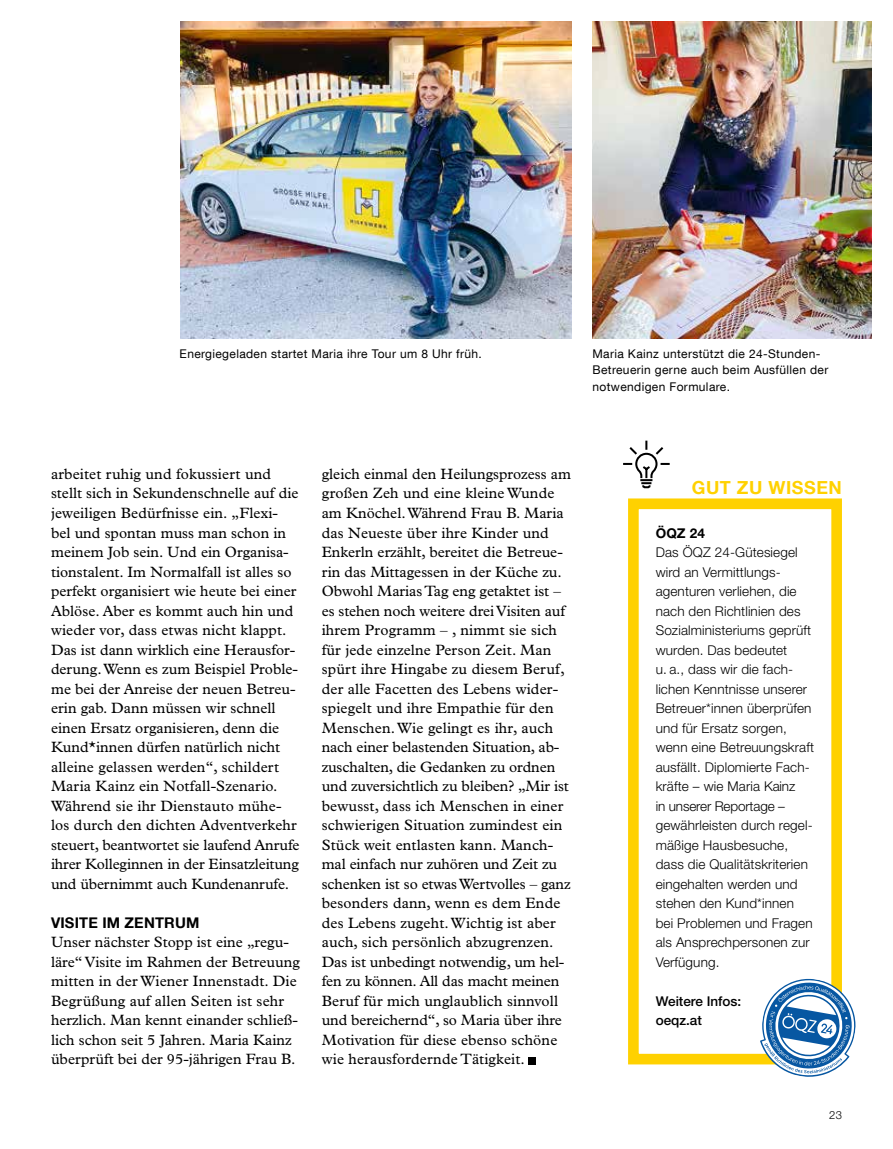
<style>
.page{position:relative;width:893px;height:1149px;background:#fff}
.page>*{position:absolute;margin:0;border:0;box-sizing:border-box;transform-origin:0 0}
.t1{font:700 18px "Helvetica Neue LT Com";letter-spacing:.03em;color:#ffd100}
.t2{font:15px/19.5px "Plantin Std";color:#000}
.t3{font:700 14.7px "Helvetica Neue LT Com";letter-spacing:.01em;color:#000}
.t4{font:300 13.5px/19.5px "Helvetica Neue LT Std";letter-spacing:.01em;color:#000}
.t5{font:500 13.5px/19.5px "Helvetica Neue LT Std";color:#000}
.t6{font:700 13.5px "Helvetica Neue LT Std";color:#000}
.t7{font:12px/16.5px "Helvetica Neue LT Com";letter-spacing:.03em;color:#000}
.t8{font:300 11.25px "Helvetica Neue LT Std";color:#000}
</style>
<div class="page">
<img style="left:180px;top:21px;width:391px;height:317px">
<div style="left:529px;top:1056px;width:7px;height:8px;background:#000"></div>
<div style="left:628px;top:498px;width:214px;height:566px;border:11px solid #ffd100"></div>
<svg style="left:623px;top:440px;width:47px;height:48px"></svg>
<img style="left:592px;top:21px;width:280px;height:317px">
<svg style="left:760px;top:972px;width:96px;height:105px"></svg>
<p class="t7" style="left:180px;top:345px;width:304px">Energiegeladen startet Maria ihre Tour um 8 Uhr früh.</p>
<p class="t7" style="left:592px;top:345px;width:237px">Maria Kainz unterstützt die 24-Stunden-<br>Betreuerin gerne auch beim Ausfüllen der notwendigen Formulare.</p>
<p class="t2" style="left:51px;top:464px;width:250px">arbeitet ruhig und fokussiert und stellt sich in Sekundenschnelle auf die jeweiligen Bedürfnisse ein. „Flexi&shy;bel und spontan muss man schon in meinem Job sein. Und ein Organisa&shy;tionstalent. Im Normalfall ist alles so perfekt organisiert wie heute bei einer Ablöse. Aber es kommt auch hin und wieder vor, dass etwas nicht klappt.<br>Das ist dann wirklich eine Herausfor&shy;derung. Wenn es zum Beispiel Proble&shy;me bei der Anreise der neuen Betreu&shy;erin gab. Dann müssen wir schnell einen Ersatz organisieren, denn die Kund*innen dürfen natürlich nicht alleine gelassen werden“, schildert Maria Kainz ein Notfall-Szenario.<br>Während sie ihr Dienstauto mühe&shy;los durch den dichten Adventverkehr steuert, beantwortet sie laufend Anrufe ihrer Kolleginnen in der Einsatzleitung und übernimmt auch Kundenanrufe.</p>
<p class="t3" style="left:51px;top:913px;width:150px">VISITE IM ZENTRUM</p>
<p class="t2" style="left:51px;top:932px;width:250px">Unser nächster Stopp ist eine „regu&shy;läre“ Visite im Rahmen der Betreuung mitten in der Wiener Innenstadt. Die Begrüßung auf allen Seiten ist sehr herzlich. Man kennt einander schließ&shy;lich schon seit 5 Jahren. Maria Kainz überprüft bei der 95-jährigen Frau B.</p>
<p class="t2" style="left:322px;top:464px;width:251px">gleich einmal den Heilungsprozess am großen Zeh und eine kleine Wunde am Knöchel. Während Frau B. Maria das Neueste über ihre Kinder und Enkerln erzählt, bereitet die Betreue&shy;rin das Mittagessen in der Küche zu.<br>Obwohl Marias Tag eng getaktet ist – es stehen noch weitere drei Visiten auf ihrem Programm – , nimmt sie sich für jede einzelne Person Zeit. Man spürt ihre Hingabe zu diesem Beruf, der alle Facetten des Lebens wider&shy;spiegelt und ihre Empathie für den Menschen. Wie gelingt es ihr, auch nach einer belastenden Situation, ab&shy;zuschalten, die Gedanken zu ordnen und zuversichtlich zu bleiben? „Mir ist bewusst, dass ich Menschen in einer schwierigen Situation zumindest ein Stück weit entlasten kann. Manch&shy;mal einfach nur zuhören und Zeit zu schenken ist so etwas Wertvolles – ganz besonders dann, wenn es dem Ende des Lebens zugeht. Wichtig ist aber auch, sich persönlich abzugrenzen.<br>Das ist unbedingt notwendig, um hel&shy;fen zu können. All das macht meinen Beruf für mich unglaublich sinnvoll und bereichernd“, so Maria über ihre Motivation für diese ebenso schöne wie herausfordernde Tätigkeit.</p>
<p class="t1" style="left:692px;top:476px;width:152px">GUT ZU WISSEN</p>
<p class="t6" style="left:656px;top:524px;width:51px">ÖQZ 24</p>
<p class="t4" style="left:656px;top:542px;width:160px">Das ÖQZ 24-Gütesiegel wird an Vermittlungs&shy;agenturen verliehen, die nach den Richtlinien des<br>Sozialministeriums geprüft wurden. Das bedeutet<br>u. a., dass wir die fach&shy;lichen Kenntnisse unserer<br>Betreuer*innen überprüfen und für Ersatz sorgen, wenn eine Betreuungskraft ausfällt. Diplomierte Fach&shy;kräfte – wie Maria Kainz<br>in unserer Reportage – gewährleisten durch regel&shy;mäßige Hausbesuche, dass die Qualitätskriterien eingehalten werden und stehen den Kund*innen bei Problemen und Fragen als Ansprechpersonen zur<br>Verfügung.</p>
<p class="t5" style="left:656px;top:990px;width:87px">Weitere Infos: oeqz.at</p>
<p class="t8" style="left:829px;top:1107px;width:14px">23</p>
</div>
